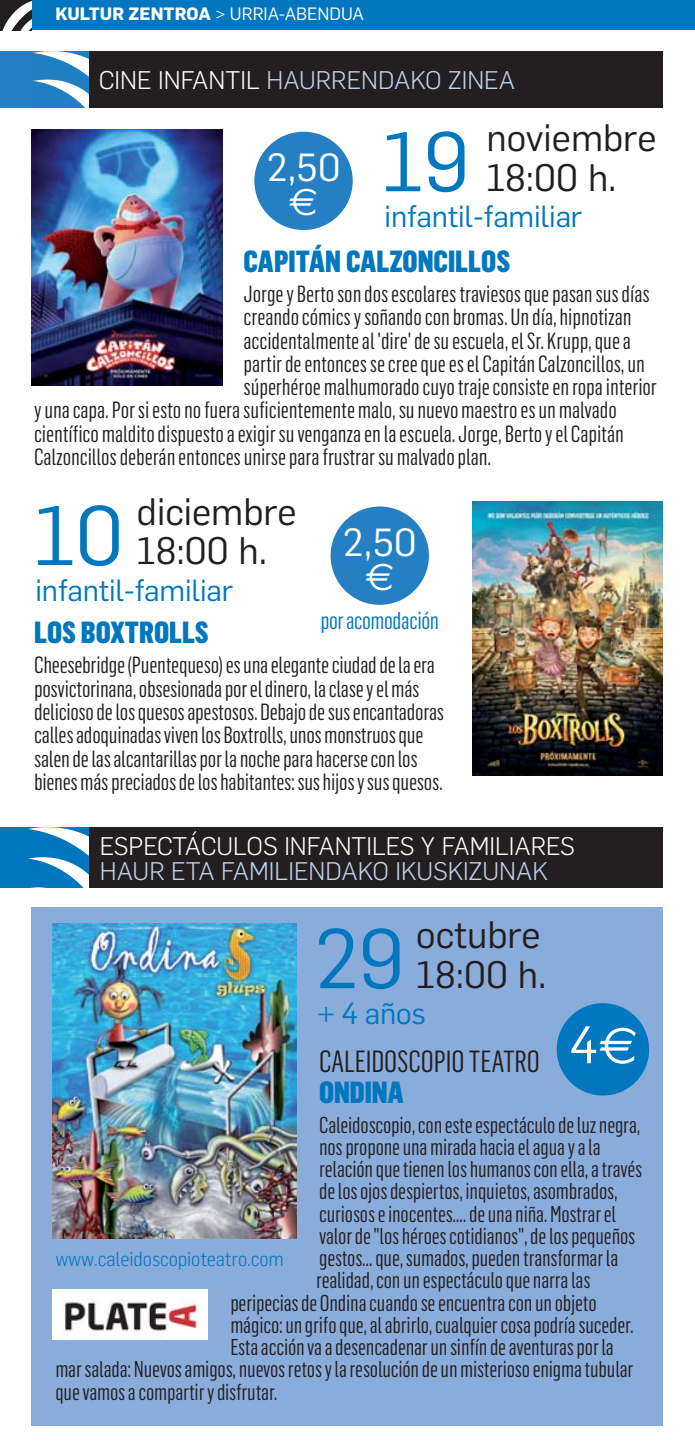
<style>
.page{position:relative;width:695px;height:1454px;background:#fff}
.page>*{position:absolute;margin:0;border:0;box-sizing:border-box;transform-origin:0 0}
.t1{font:82.5px "Flama";color:#0077be}
.t2{font:51.75px "Flama";color:#fff}
.t3{font:38.5px "Flama";color:#fff}
.t4{font:38.5px "Euro Sans";color:#fff}
.t5{font:37.5px/39.5px "Flama";color:#231f20}
.t6{font:30px "Flama";letter-spacing:-.005em;color:#0077be}
.t7{font:900 30px "Flama Condensed";color:#0077be}
.t8{font:30px "Flama Condensed";letter-spacing:-.005em;color:#231f20}
.t9{font:300 25px "Flama";color:#c1d0eb}
.t10{font:300 25px "Flama";color:#fff}
.t11{font:24px "Flama Condensed";letter-spacing:-.015em;color:#0077be}
.t12{font:23px/23.2px "Flama Condensed";letter-spacing:-.005em;color:#231f20}
.t13{font:22.5px "Flama Condensed";letter-spacing:-.01em;color:#231f20}
.t14{font:300 20px "Flama Semicondensed";letter-spacing:-.01em;color:#0077be}
.t15{font:17.5px "Flama";color:#fff}
.s1{font-weight:700}
.s2{color:#fff}
.s3{font-family:"Euro Sans"}
</style>
<div class="page">
<div style="left:0;top:0;width:694px;height:30px;background:#0077be"></div>
<div style="left:0;top:0;width:32px;height:30px;background:#231f20"></div>
<img style="left:3px;top:1px;width:29px;height:29px">
<div style="left:41px;top:827px;width:621px;height:60px;background:#231f20"></div>
<div style="left:0;top:827px;width:88px;height:60px;background:#0077be"></div>
<img style="left:29px;top:827px;width:59px;height:60px">
<div style="left:32px;top:907px;width:630px;height:518px;background:#8aacda"></div>
<div style="left:330px;top:506px;width:99px;height:98px;background:#247fc3;border-radius:50%"></div>
<img style="left:472px;top:501px;width:190px;height:274px">
<div style="left:41px;top:51px;width:621px;height:57px;background:#231f20"></div>
<div style="left:0;top:51px;width:88px;height:57px;background:#247fc3"></div>
<img style="left:34px;top:51px;width:54px;height:57px">
<div style="left:254px;top:132px;width:98px;height:98px;background:#247fc3;border-radius:50%"></div>
<img style="left:32px;top:129px;width:190px;height:256px">
<img style="left:53px;top:923px;width:243px;height:315px">
<div style="left:556px;top:1002px;width:93px;height:93px;background:#0077be;border-radius:50%"></div>
<img style="left:53px;top:1289px;width:155px;height:49px">
<p class="t15" style="left:55px;top:3px;width:310px"><span class="s1">KULTUR ZENTROA</span> &gt; URRIA-ABENDUA</p>
<p class="t9" style="left:99px;top:72px;width:418px"><span class="s2">CINE INFANTIL</span> HAURRENDAKO ZINEA</p>
<h3 class="t3" style="left:266px;top:145px;width:75px">2,50</h3>
<h3 class="t4" style="left:289px;top:179px;width:30px">€</h3>
<h1 class="t1" style="left:382px;top:114px;width:89px">19</h1>
<h3 class="t5" style="left:486px;top:118px;width:171px">noviembre<br>18:00 h.</h3>
<h3 class="t6" style="left:384px;top:199px;width:199px">infantil-familiar</h3>
<h3 class="t7" style="left:243px;top:250px;width:268px">CAPITÁN CALZONCILLOS</h3>
<p class="t12" style="left:243px;top:284px;width:407px">Jorge y Berto son dos escolares traviesos que pasan sus días</p>
<p class="t12" style="left:243px;top:307px;width:389px">creando cómics y soñando con bromas. Un día, hipnotizan</p>
<p class="t12" style="left:243px;top:331px;width:389px">accidentalmente al 'dire' de su escuela, el Sr. Krupp, que a</p>
<p class="t12" style="left:243px;top:354px;width:402px">partir de entonces se cree que es el Capitán Calzoncillos, un</p>
<p class="t12" style="left:243px;top:377px;width:414px">súperhéroe malhumorado cuyo traje consiste en ropa interior</p>
<p class="t12" style="left:34px;top:400px;width:584px">y una capa. Por si esto no fuera suficientemente malo, su nuevo maestro es un malvado</p>
<p class="t12" style="left:34px;top:424px;width:591px">científico maldito dispuesto a exigir su venganza en la escuela. Jorge, Berto y el Capitán</p>
<p class="t12" style="left:34px;top:447px;width:458px">Calzoncillos deberán entonces unirse para frustrar su malvado plan.</p>
<h1 class="t1" style="left:34px;top:488px;width:91px">10</h1>
<h3 class="t5" style="left:137px;top:492px;width:161px">diciembre<br>18:00 h.</h3>
<h3 class="t6" style="left:35px;top:572px;width:199px">infantil-familiar</h3>
<h3 class="t3" style="left:343px;top:520px;width:75px">2,50</h3>
<h3 class="t4" style="left:365px;top:554px;width:30px">€</h3>
<p class="t11" style="left:320px;top:611px;width:120px">por acomodación</p>
<h3 class="t7" style="left:34px;top:621px;width:176px">LOS BOXTROLLS</h3>
<p class="t12" style="left:34px;top:655px;width:411px">Cheesebridge (Puentequeso) es una elegante ciudad de la era posvictorinana, obsesionada por el dinero, la clase y el más delicioso de los quesos apestosos. Debajo de sus encantadoras calles adoquinadas viven los Boxtrolls, unos monstruos que salen de las alcantarillas por la noche para hacerse con los bienes más preciados de los habitantes: sus hijos y sus quesos.</p>
<p class="t10" style="left:100px;top:837px;width:476px">ESPECTÁCULOS INFANTILES Y FAMILIARES</p>
<p class="t9" style="left:100px;top:862px;width:449px">HAUR ETA FAMILIENDAKO IKUSKIZUNAK</p>
<h1 class="t1" style="left:314px;top:911px;width:92px">29</h1>
<h3 class="t5" style="left:416px;top:915px;width:132px">octubre<br>18:00 h.</h3>
<h3 class="t6" style="left:318px;top:995px;width:109px">+ 4 años</h3>
<h2 class="t2" style="left:568px;top:1014px;width:71px">4<span class="s3">€</span></h2>
<h3 class="t8" style="left:319px;top:1050px;width:222px">CALEIDOSCOPIO TEATRO</h3>
<h3 class="t7" style="left:319px;top:1081px;width:86px">ONDINA</h3>
<p class="t13" style="left:319px;top:1116px;width:322px">Caleidoscopio, con este espectáculo de luz negra,</p>
<p class="t13" style="left:319px;top:1138px;width:283px">nos propone una mirada hacia el agua y a la</p>
<p class="t13" style="left:319px;top:1160px;width:324px">relación que tienen los humanos con ella, a través</p>
<p class="t13" style="left:319px;top:1182px;width:300px">de los ojos despiertos, inquietos, asombrados,</p>
<p class="t13" style="left:319px;top:1205px;width:298px">curiosos e inocentes…. de una niña. Mostrar el</p>
<p class="t13" style="left:319px;top:1227px;width:317px">valor de "los héroes cotidianos", de los pequeños</p>
<p class="t13" style="left:319px;top:1249px;width:300px">gestos… que, sumados, pueden transformar la</p>
<p class="t13" style="left:316px;top:1271px;width:276px">realidad, con un espectáculo que narra las</p>
<p class="t13" style="left:230px;top:1294px;width:367px">peripecias de Ondina cuando se encuentra con un objeto</p>
<p class="t13" style="left:230px;top:1316px;width:405px">mágico: un grifo que, al abrirlo, cualquier cosa podría suceder.</p>
<p class="t13" style="left:230px;top:1338px;width:385px">Esta acción va a desencadenar un sinfín de aventuras por la</p>
<p class="t13" style="left:55px;top:1360px;width:579px">mar salada: Nuevos amigos, nuevos retos y la resolución de un misterioso enigma tubular</p>
<p class="t13" style="left:55px;top:1383px;width:224px">que vamos a compartir y disfrutar.</p>
<p class="t14" style="left:55px;top:1251px;width:230px">www.caleidoscopioteatro.com</p>
</div>
